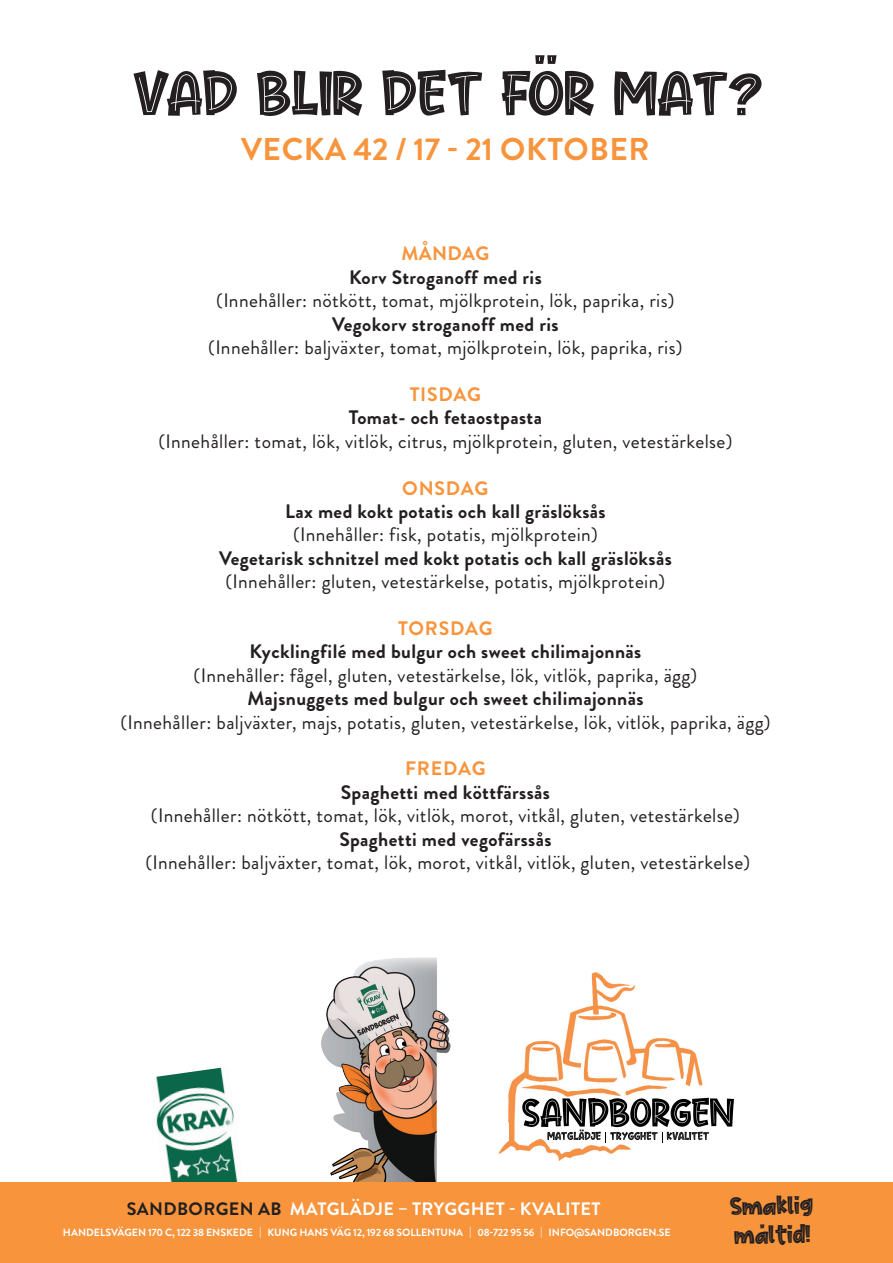
<style>
.page{position:relative;width:893px;height:1263px;background:#fff}
.page>*{position:absolute;margin:0;border:0;box-sizing:border-box;transform-origin:0 0}
.t1{font:60px "Cute Maple";color:#231f20}
.t2{font:54px "Cute Maple";color:#231f20}
.t3{font:700 31.5px "Brandon Grotesque";letter-spacing:.02em;color:#f7943c}
.t4{font:24px/28.8px "Cute Maple";color:#231f20}
.t5{font:19.5px "Brandon Grotesque";letter-spacing:.02em;color:#231f20}
.t6{font:700 19.5px "Brandon Grotesque";letter-spacing:.02em;color:#231f20}
.t7{font:700 19.5px "Brandon Grotesque";letter-spacing:.035em;color:#f7943c}
.t8{font:700 18px "Brandon Grotesque";letter-spacing:.02em;color:#fff}
.t9{font:700 10.5px "Brandon Grotesque";color:#fff}
.s1{color:#231f20}
</style>
<div class="page">
<img style="left:156px;top:1067px;width:82px;height:115px">
<div style="left:0;top:1182px;width:893px;height:81px;background:#f7943c"></div>
<img style="left:497px;top:972px;width:206px;height:188px">
<div style="left:523px;top:1097px;width:236px;height:40px;background:#fff"></div>
<div style="left:495px;top:1123px;width:14px;height:18px;background:#fff"></div>
<svg style="left:522px;top:1098px;width:212px;height:45px"></svg>
<img style="left:321px;top:957px;width:130px;height:224px">
<h2 class="t2" style="left:535px;top:20px;width:25px">..</h2>
<h1 class="t1" style="left:134px;top:65px;width:631px">VAD BLIR DET FOR MAT?</h1>
<h3 class="t3" style="left:241px;top:127px;width:410px">VECKA 42 / 17 - 21 OKTOBER</h3>
<p class="t7" style="left:401px;top:240px;width:89px">MÅNDAG</p>
<p class="t6" style="left:349px;top:264px;width:194px">Korv Stroganoff med ris</p>
<p class="t5" style="left:216px;top:287px;width:460px">(Innehåller: nötkött, tomat, mjölkprotein, lök, paprika, ris)</p>
<p class="t6" style="left:332px;top:310px;width:228px">Vegokorv stroganoff med ris</p>
<p class="t5" style="left:208px;top:334px;width:476px">(Innehåller: baljväxter, tomat, mjölkprotein, lök, paprika, ris)</p>
<p class="t7" style="left:410px;top:381px;width:73px">TISDAG</p>
<p class="t6" style="left:349px;top:404px;width:195px">Tomat- och fetaostpasta</p>
<p class="t5" style="left:158px;top:428px;width:575px">(Innehåller: tomat, lök, vitlök, citrus, mjölkprotein, gluten, vetestärkelse)</p>
<p class="t7" style="left:402px;top:474px;width:88px">ONSDAG</p>
<p class="t6" style="left:285px;top:498px;width:322px">Lax med kokt potatis och kall gräslöksås</p>
<p class="t5" style="left:293px;top:521px;width:306px">(Innehåller: fisk, potatis, mjölkprotein)</p>
<p class="t6" style="left:219px;top:544px;width:454px">Vegetarisk schnitzel med kokt potatis och kall gräslöksås</p>
<p class="t5" style="left:226px;top:568px;width:441px">(Innehåller: gluten, vetestärkelse, potatis, mjölkprotein)</p>
<p class="t7" style="left:398px;top:615px;width:96px">TORSDAG</p>
<p class="t6" style="left:249px;top:638px;width:393px">Kycklingfilé med bulgur och sweet chilimajonnäs</p>
<p class="t5" style="left:194px;top:662px;width:505px">(Innehåller: fågel, gluten, vetestärkelse, lök, vitlök, paprika, ägg)</p>
<p class="t6" style="left:247px;top:685px;width:398px">Majsnuggets med bulgur och sweet chilimajonnäs</p>
<p class="t5" style="left:120px;top:708px;width:651px">(Innehåller: baljväxter, majs, potatis, gluten, vetestärkelse, lök, vitlök, paprika, ägg)</p>
<p class="t7" style="left:405px;top:755px;width:82px">FREDAG</p>
<p class="t6" style="left:341px;top:778px;width:211px">Spaghetti med köttfärssås</p>
<p class="t5" style="left:151px;top:802px;width:590px">(Innehåller: nötkött, tomat, lök, vitlök, morot, vitkål, gluten, vetestärkelse)</p>
<p class="t6" style="left:339px;top:825px;width:214px">Spaghetti med vegofärssås</p>
<p class="t5" style="left:145px;top:849px;width:606px">(Innehåller: baljväxter, tomat, lök, morot, vitkål, vitlök, gluten, vetestärkelse)</p>
<p class="t8" style="left:127px;top:1196px;width:475px"><span class="s1">SANDBORGEN AB</span> MATGLÄDJE – TRYGGHET - KVALITET</p>
<p class="t9" style="left:63px;top:1225px;width:609px">HANDELSVÄGEN 170 C, 122 38 ENSKEDE | KUNG HANS VÄG 12, 192 68 SOLLENTUNA | 08-722 95 56 | INFO@SANDBORGEN.SE</p>
<p class="t4" style="left:730px;top:1193px;width:84px;rotate:-1deg">Smaklig maltid!</p>
<p class="t4" style="left:760px;top:1207px;width:7px">.</p>
</div>
